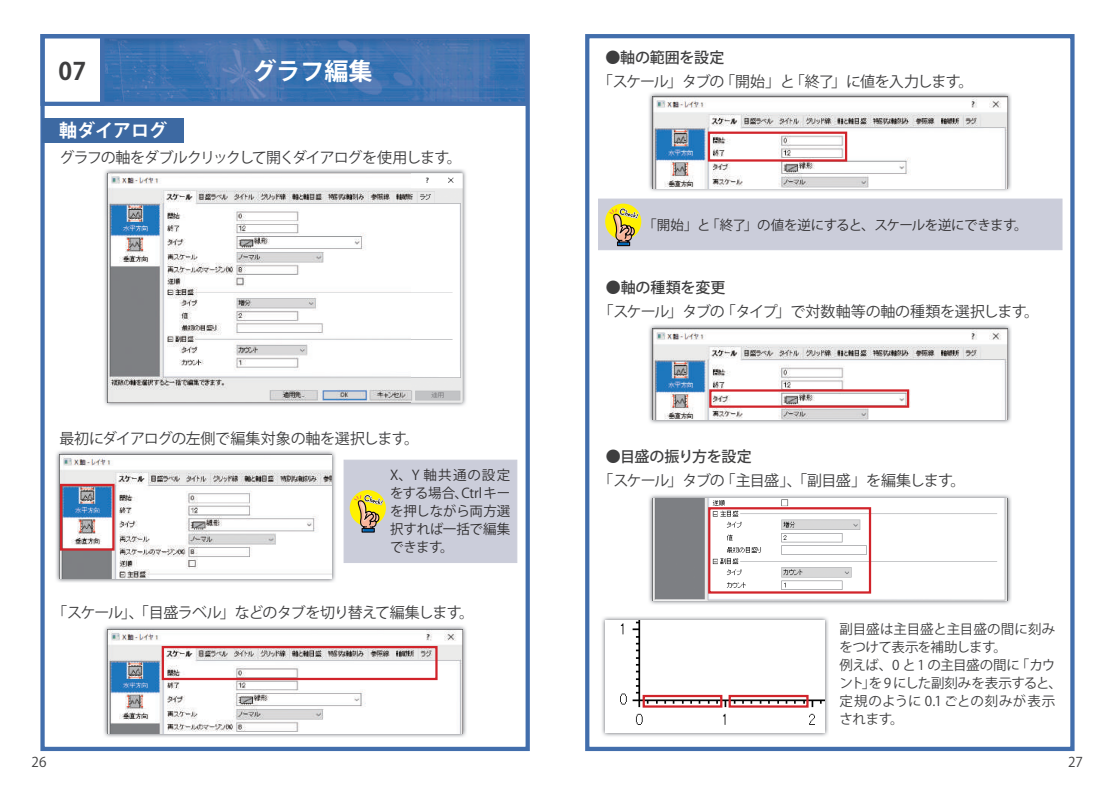
<style>
.page{position:relative;width:1115px;height:800px;background:#fff}
.page>*{position:absolute;margin:0;border:0;box-sizing:border-box;transform-origin:0 0}
.t1{font:700 24px "Koz Go Pr 6 N";color:#fff}
.t2{font:700 24px "Koz Go Pr 6 N";color:#3e3e3f}
.t3{font:700 18px "Koz Go Pr 6 N";color:#fff}
.t4{font:15px "Koz Go Pr 6 N";letter-spacing:-.055em;color:#3e3e3f}
.t5{font:15px "Koz Go Pr 6 N";letter-spacing:-.02em;color:#3e3e3f}
.t6{font:15px "Koz Go Pr 6 N";letter-spacing:-.075em;color:#3e3e3f}
.t7{font:500 15px "Koz Go Pr 6 N";letter-spacing:-.01em;color:#3e3e3f}
.t8{font:13.5px/18px "Koz Go Pr 6 N";letter-spacing:-.015em;color:#3e3e3f}
.t9{font:13.5px/18px "Koz Go Pr 6 N";letter-spacing:-.02em;color:#312f30;text-align:justify}
.t10{font:13.5px "Koz Go Pr 6 N";letter-spacing:-.04em;color:#312f30}
</style>
<div class="page">
<img style="left:105px;top:39px;width:419px;height:62px">
<div style="left:100px;top:34px;width:429px;height:72px;border:4px solid #426eac"></div>
<div style="left:40px;top:34px;width:489px;height:716px;border:4px solid #426eac"></div>
<div style="left:40px;top:34px;width:64px;height:72px;border:4px solid #426eac"></div>
<div style="left:344px;top:460px;width:173px;height:102px;background:#cbcdda"></div>
<div style="left:43px;top:118px;width:141px;height:24px;background:#3d69a2"></div>
<div style="left:598px;top:199px;width:463px;height:51px;background:#cbcdda"></div>
<img style="left:602px;top:617px;width:226px;height:119px">
<img style="left:605px;top:620px;width:219px;height:112px">
<svg style="left:349px;top:490px;width:37px;height:36px"></svg>
<svg style="left:353px;top:493px;width:31px;height:39px"></svg>
<svg style="left:605px;top:203px;width:36px;height:37px"></svg>
<svg style="left:608px;top:207px;width:31px;height:39px"></svg>
<img style="left:104px;top:169px;width:362px;height:47px">
<img style="left:104px;top:216px;width:50px;height:190px">
<img style="left:415px;top:216px;width:51px;height:190px">
<img style="left:108px;top:173px;width:354px;height:229px">
<img style="left:56px;top:451px;width:280px;height:131px">
<img style="left:60px;top:454px;width:272px;height:124px">
<img style="left:104px;top:626px;width:362px;height:111px">
<img style="left:108px;top:629px;width:354px;height:104px">
<img style="left:649px;top:93px;width:362px;height:99px">
<img style="left:652px;top:97px;width:354px;height:91px">
<img style="left:649px;top:325px;width:362px;height:99px">
<img style="left:652px;top:328px;width:354px;height:92px">
<img style="left:649px;top:495px;width:362px;height:109px">
<img style="left:652px;top:498px;width:354px;height:102px">
<div style="left:585px;top:34px;width:489px;height:716px;border:4px solid #426eac"></div>
<div style="left:707px;top:131px;width:139px;height:30px;border:2px solid #d1232a"></div>
<div style="left:162px;top:645px;width:275px;height:35px;border:2px solid #d1232a"></div>
<div style="left:60px;top:483px;width:54px;height:67px;border:2px solid #d1232a"></div>
<div style="left:709px;top:389px;width:199px;height:18px;border:2px solid #d1232a"></div>
<div style="left:708px;top:507px;width:162px;height:86px;border:2px solid #d1232a"></div>
<div style="left:642px;top:694px;width:80px;height:13px;border:2px solid #d1232a"></div>
<div style="left:728px;top:694px;width:80px;height:13px;border:2px solid #d1232a"></div>
<h1 class="t2" style="left:59px;top:57px;width:29px">07</h1>
<h1 class="t1" style="left:252px;top:57px;width:121px">グラフ編集</h1>
<h2 class="t3" style="left:59px;top:120px;width:110px">軸ダイアログ</h2>
<p class="t6" style="left:60px;top:149px;width:403px">グラフの軸をダブルクリックして開くダイアログを使用します。</p>
<p class="t5" style="left:60px;top:429px;width:361px">最初にダイアログの左側で編集対象の軸を選択します。</p>
<p class="t9" style="left:390px;top:466px;width:122px">X、Y 軸共通の設定をする場合、Ctrlキーを押しながら両方選択すれば一括で編集できます。</p>
<p class="t4" style="left:52px;top:604px;width:423px">「スケール」、「目盛ラベル」などのタブを切り替えて編集します。</p>
<p class="t7" style="left:605px;top:49px;width:121px">●軸の範囲を設定</p>
<p class="t4" style="left:597px;top:73px;width:377px">「スケール」タブの「開始」と「終了」に値を入力します。</p>
<p class="t10" style="left:643px;top:217px;width:386px">「開始」と「終了」の値を逆にすると、スケールを逆にできます。</p>
<p class="t7" style="left:605px;top:279px;width:121px">●軸の種類を変更</p>
<p class="t5" style="left:598px;top:303px;width:442px">「スケール」タブの「タイプ」で対数軸等の軸の種類を選択します。</p>
<p class="t7" style="left:605px;top:448px;width:147px">●目盛の振り方を設定</p>
<p class="t4" style="left:598px;top:472px;width:368px">「スケール」タブの「主目盛」、「副目盛」を編集します。</p>
<p class="t8" style="left:839px;top:620px;width:224px">副目盛は主目盛と主目盛の間に刻みをつけて表示を補助します。<br>例えば、0 と 1 の主目盛の間に「カウント」を 9 にした副刻みを表示すると、定規のように 0.1 ごとの刻みが表示されます。</p>
<p class="t8" style="left:32px;top:753px;width:16px">26</p>
<p class="t8" style="left:1067px;top:753px;width:16px">27</p>
</div>
